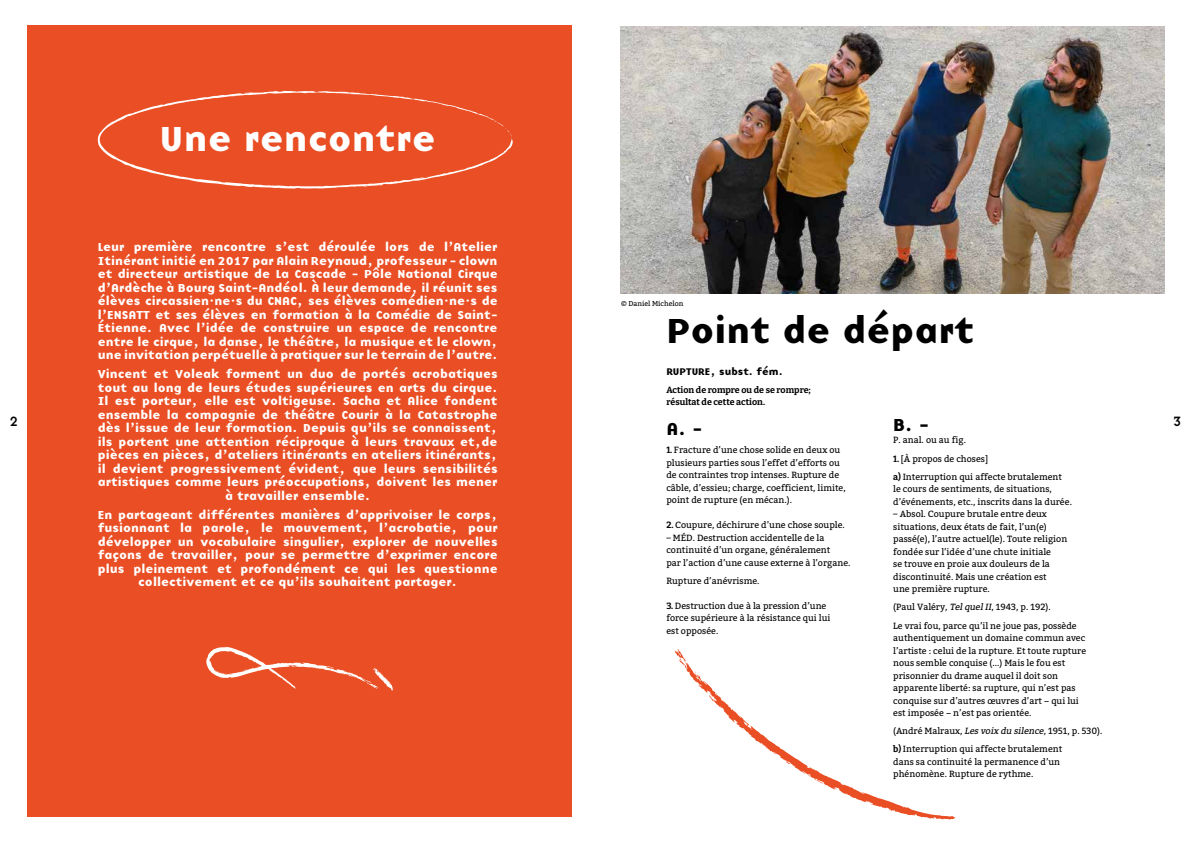
<style>
.page{position:relative;width:1191px;height:842px;background:#fff}
.page>*{position:absolute;margin:0;border:0;box-sizing:border-box;transform-origin:0 0}
.t1{font:36px "Base Nine B";color:#000}
.t2{font:36px "Base Nine B";color:#fff}
.t3{font:18px "Base Nine B";color:#000}
.t4{font:14px "Base Nine";color:#000}
.t5{font:12px/13.5px "Base Nine B";color:#fff;text-align:center}
.t6{font:10px "Base Nine B";color:#000}
.t7{font:9px/12.5px "Bitter";color:#000}
.t8{font:700 9px/12.5px "Bitter";color:#000}
.t9{font:7px "Bitter";color:#000}
.s1{font-weight:700}
.s2{font-style:italic}
</style>
<div class="page">
<div style="left:27px;top:26px;width:545px;height:791px;background:#e94e24"></div>
<svg style="left:206px;top:647px;width:187px;height:44px"></svg>
<svg style="left:98px;top:91px;width:415px;height:98px"></svg>
<svg style="left:426px;top:100px;width:4px;height:3px"></svg>
<svg style="left:196px;top:98px;width:5px;height:3px"></svg>
<svg style="left:314px;top:91px;width:8px;height:3px"></svg>
<svg style="left:504px;top:128px;width:9px;height:13px"></svg>
<svg style="left:486px;top:117px;width:10px;height:6px"></svg>
<svg style="left:467px;top:109px;width:6px;height:2px"></svg>
<svg style="left:444px;top:105px;width:13px;height:4px"></svg>
<svg style="left:178px;top:100px;width:8px;height:3px"></svg>
<svg style="left:674px;top:649px;width:281px;height:171px"></svg>
<img style="left:620px;top:27px;width:544px;height:266px">
<h1 class="t2" style="left:160px;top:111px;width:278px">Une rencontre</h1>
<p class="t5" style="left:98px;top:240px;width:401px;text-align:justify">Leur première rencontre s’est déroulée lors de l’Atelier Itinérant initié en 2017 par Alain Reynaud, professeur - clown et directeur artistique de La Cascade - Pôle National Cirque d’Ardèche à Bourg Saint-Andéol. À leur demande, il réunit ses élèves circassien·ne·s du CNAC, ses élèves comédien·ne·s de l’ENSATT et ses élèves en formation à la Comédie de Saint-Étienne. Avec l’idée de construire un espace de rencontre entre le cirque, la danse, le théâtre, la musique et le clown, une invitation perpétuelle à pratiquer sur le terrain de l’autre.</p>
<p class="t5" style="left:98px;top:367px;width:401px">Vincent et Voleak forment un duo de portés acrobatiques tout au long de leurs études supérieures en arts du cirque.<br>Il est porteur, elle est voltigeuse. Sacha et Alice fondent ensemble la compagnie de théâtre Courir à la Catastrophe dès l’issue de leur formation. Depuis qu’ils se connaissent, ils portent une attention réciproque à leurs travaux et,de pièces en pièces, d’ateliers itinérants en ateliers itinérants, il devient progressivement évident, que leurs sensibilités artistiques comme leurs préoccupations, doivent les mener à travailler ensemble.</p>
<p class="t5" style="left:98px;top:507px;width:401px">En partageant différentes manières d’apprivoiser le corps, fusionnant la parole, le mouvement, l’acrobatie, pour développer un vocabulaire singulier, explorer de nouvelles façons de travailler, pour se permettre d’exprimer encore plus pleinement et profondément ce qui les questionne collectivement et ce qu’ils souhaitent partager.</p>
<p class="t9" style="left:621px;top:299px;width:64px">© Daniel Michelon</p>
<h1 class="t1" style="left:666px;top:303px;width:310px">Point de départ</h1>
<p class="t6" style="left:666px;top:363px;width:118px">RUPTURE, subst. fém.</p>
<p class="t8" style="left:666px;top:383px;width:146px">Action de rompre ou de se rompre; résultat de cette action.</p>
<h2 class="t3" style="left:666px;top:415px;width:37px">A. −</h2>
<p class="t7" style="left:666px;top:444px;width:181px"><span class="s1">1.</span> Fracture d’une chose solide en deux ou plusieurs parties sous l’effet d’efforts ou de contraintes trop intenses. Rupture de câble, d’essieu; charge, coefficient, limite, point de rupture (en mécan.).</p>
<p class="t7" style="left:666px;top:519px;width:180px"><span class="s1">2.</span> Coupure, déchirure d’une chose souple.</p>
<p class="t7" style="left:666px;top:531px;width:186px">– MÉD. Destruction accidentelle de la continuité d’un organe, généralement<br>par l’action d’une cause externe à l’organe.</p>
<p class="t7" style="left:666px;top:574px;width:95px">Rupture d’anévrisme.</p>
<p class="t7" style="left:666px;top:599px;width:166px"><span class="s1">3.</span> Destruction due à la pression d’une force supérieure à la résistance qui lui est opposée.</p>
<p class="t4" style="left:9px;top:412px;width:11px">2</p>
<p class="t4" style="left:1172px;top:412px;width:11px">3</p>
<h2 class="t3" style="left:893px;top:410px;width:37px">B. −</h2>
<p class="t7" style="left:893px;top:434px;width:74px">P. anal. ou au fig.</p>
<p class="t7" style="left:893px;top:449px;width:170px;line-height:18.2px"><span class="s1">1.</span> [À propos de choses]<br><span class="s1">a)</span> Interruption qui affecte brutalement</p>
<p class="t7" style="left:893px;top:483px;width:180px">le cours de sentiments, de situations, d’événements, etc., inscrits dans la durée.</p>
<p class="t7" style="left:893px;top:508px;width:175px">– Absol. Coupure brutale entre deux situations, deux états de fait, l’un(e) passé(e), l’autre actuel(le). Toute religion fondée sur l’idée d’une chute initiale<br>se trouve en proie aux douleurs de la discontinuité. Mais une création est<br>une première rupture.</p>
<p class="t7" style="left:893px;top:598px;width:185px;line-height:18.2px">(Paul Valéry, <span class="s2">TelquelII</span>, 1943, p. 192).<br>Le vrai fou, parce qu’il ne joue pas, possède</p>
<p class="t7" style="left:893px;top:632px;width:194px">authentiquement un domaine commun avec l’artiste : celui de la rupture. Et toute rupture nous semble conquise (...) Mais le fou est prisonnier du drame auquel il doit son apparente liberté: sa rupture, qui n’est pas conquise sur d’autres œuvres d’art − qui lui est imposée − n’est pas orientée.</p>
<p class="t7" style="left:893px;top:722px;width:211px;line-height:18.2px">(André Malraux, <span class="s2">Les voix du silence</span>, 1951, p. 530). <span class="s1">b)</span> Interruption qui affecte brutalement</p>
<p class="t7" style="left:893px;top:755px;width:168px">dans sa continuité la permanence d’un phénomène. Rupture de rythme.</p>
</div>
